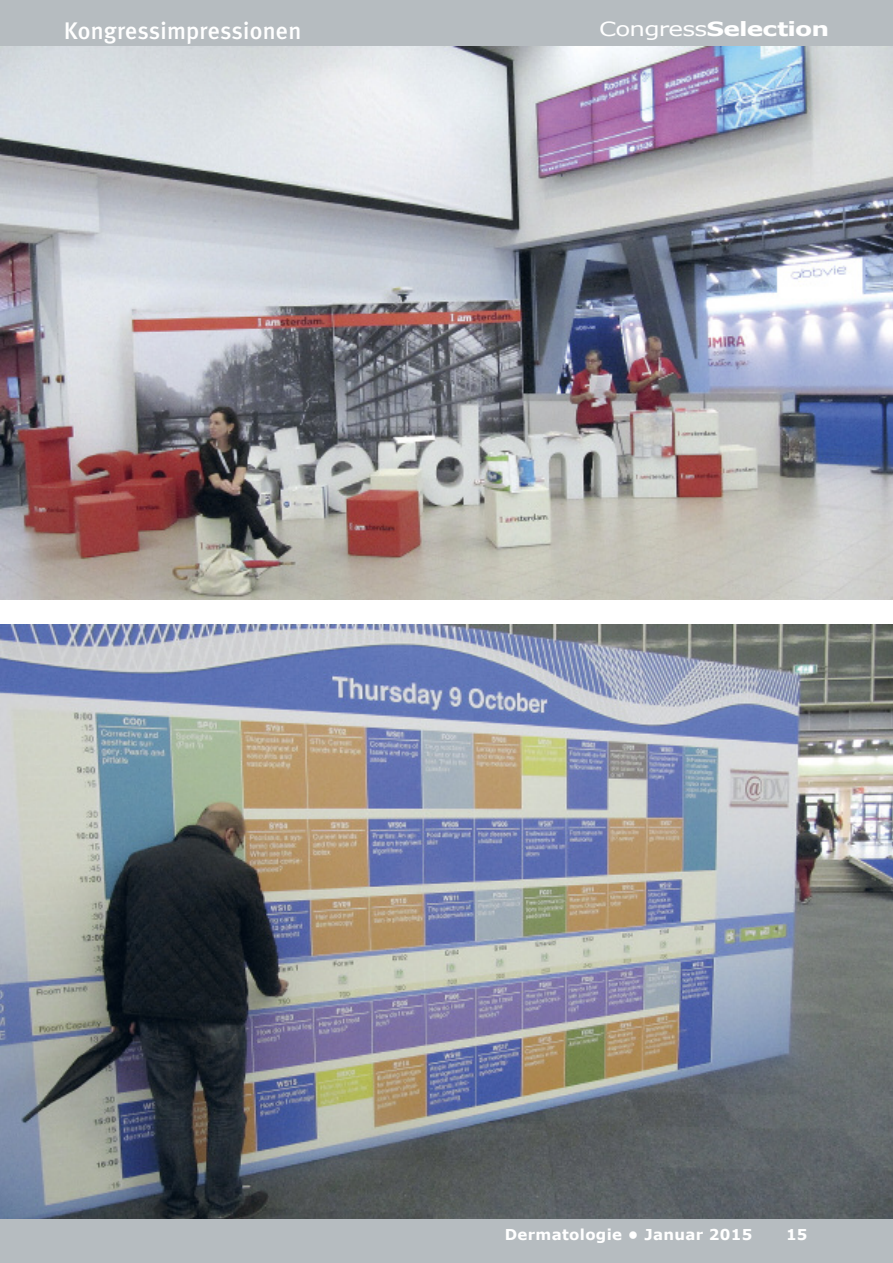
<style>
.page{position:relative;width:893px;height:1263px;background:#fff}
.page>*{position:absolute;margin:0;border:0;box-sizing:border-box;transform-origin:0 0}
.t1{font:500 24px "Meta Plus";letter-spacing:.01em;color:#fff}
.t2{font:700 19.5px "Verdana";letter-spacing:-.035em;color:#fff;scale:1.28 1}
.t3{font:700 15px "Verdana";letter-spacing:.02em;color:#fff}
.s1{font-weight:400}
</style>
<div class="page">
<div style="left:0;top:0;width:893px;height:51px;background:#b6bcc0"></div>
<div style="left:0;top:1212px;width:893px;height:51px;background:#b6bcc0"></div>
<img style="left:0;top:46px;width:893px;height:554px">
<img style="left:0;top:624px;width:893px;height:594px">
<h1 class="t1" style="left:64px;top:17px;width:239px">Kongressimpressionen</h1>
<h2 class="t2" style="left:599px;top:17px;width:181px"><span class="s1">Congress</span>Selection</h2>
<p class="t3" style="left:505px;top:1225px;width:249px">Dermatologie • Januar 2015</p>
<p class="t3" style="left:786px;top:1225px;width:23px">15</p>
</div>
